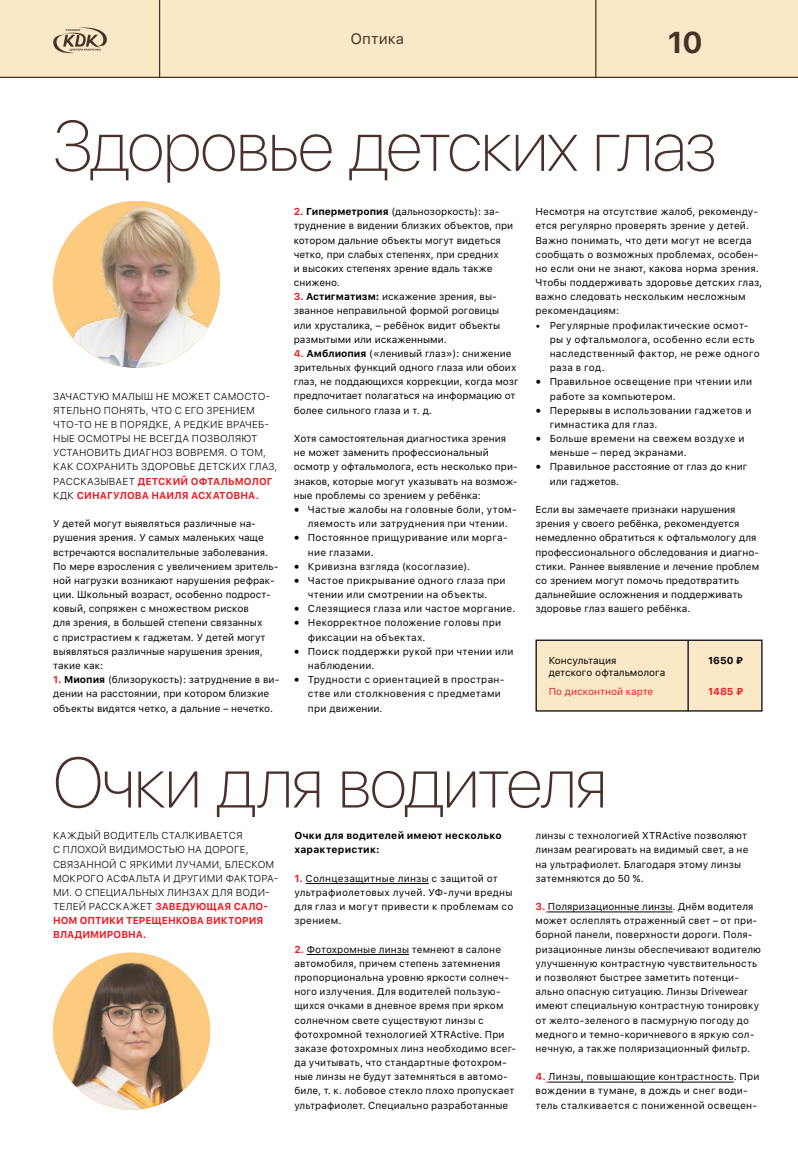
<style>
.page{position:relative;width:798px;height:1170px;background:#fff}
.page>*{position:absolute;margin:0;border:0;box-sizing:border-box;transform-origin:0 0}
.t1{font:100 70.88px "SF Pro Display";letter-spacing:-.02em;color:#493028}
.t2{font:700 30px "SF Pro Display";color:#493028}
.t3{font:15px "SF Pro Text";color:#493028}
.t4{font:10px/14.1px "SF Pro Text";letter-spacing:.01em;color:#000}
.t5{font:300 10px/14.1px "SF Pro Text";letter-spacing:.01em;color:#000}
.t6{font:700 10px/14.1px "SF Pro Text";letter-spacing:.025em;color:#000}
.t7{font:10px "SF Pro Text";color:#ed1d24}
.t8{font:700 10px "SF Pro Text";color:#ed1d24}
.s1{font-weight:700;color:#ed1d24}
.s2{font-weight:700}
.s3{font-family:"Minion Pro";font-size:15px}
</style>
<div class="page">
<hr style="left:797px;top:0;width:1px;height:78px;background:#fbe8c7">
<div style="left:0;top:0;width:797px;height:78px;background:#fbe8c7"></div>
<hr style="left:159px;top:0;width:1px;height:77px;background:#493028">
<hr style="left:0;top:77px;width:797px;height:1px;background:#493028">
<hr style="left:595px;top:0;width:1px;height:77px;background:#493028">
<img style="left:53px;top:207px;width:167px;height:161px">
<svg style="left:53px;top:201px;width:167px;height:167px;background:#d9b993"></svg>
<hr style="left:305px;top:883px;width:123px;height:1px;background:#000">
<hr style="left:306px;top:954px;width:103px;height:1px;background:#000">
<hr style="left:547px;top:911px;width:125px;height:1px;background:#000">
<hr style="left:548px;top:1081px;width:185px;height:1px;background:#000">
<div style="left:535px;top:639px;width:227px;height:72px;background:#fbe8c7;border:1px solid #000"></div>
<hr style="left:687px;top:640px;width:1px;height:71px;background:#000">
<img style="left:53px;top:972px;width:157px;height:137px">
<img style="left:53px;top:952px;width:157px;height:157px;border-radius:50%">
<svg style="left:53px;top:27px;width:54px;height:27px"></svg>
<h3 class="t3" style="left:350px;top:28px;width:55px">Оптика</h3>
<h2 class="t2" style="left:668px;top:25px;width:35px">10</h2>
<h1 class="t1" style="left:53px;top:97px;width:664px">Здоровье детских глаз</h1>
<p class="t5" style="left:53px;top:389px;width:226px">ЗАЧАСТУЮ МАЛЫШ НЕ МОЖЕТ САМОСТО-ЯТЕЛЬНО ПОНЯТЬ, ЧТО С ЕГО ЗРЕНИЕМ ЧТО-ТО НЕ В ПОРЯДКЕ, А РЕДКИЕ ВРАЧЕБ-НЫЕ ОСМОТРЫ НЕ ВСЕГДА ПОЗВОЛЯЮТ УСТАНОВИТЬ ДИАГНОЗ ВОВРЕМЯ. О ТОМ, КАК СОХРАНИТЬ ЗДОРОВЬЕ ДЕТСКИХ ГЛАЗ, РАССКАЗЫВАЕТ <span class="s1">ДЕТСКИЙ ОФТАЛЬМОЛОГ </span>КДК <span class="s1">СИНАГУЛОВА НАИЛЯ АСХАТОВНА.</span></p>
<p class="t4" style="left:53px;top:517px;width:227px">У детей могут выявляться различные на&shy;рушения зрения. У самых маленьких чаще встречаются воспалительные заболевания.<br>По мере взросления с увеличением зритель&shy;ной нагрузки возникают нарушения рефрак&shy;ции. Школьный возраст, особенно подрост&shy;ковый, сопряжен с множеством рисков<br>для зрения, в большей степени связанных<br>с пристрастием к гаджетам. У детей могут выявляться различные нарушения зрения, такие как:</p>
<p class="t4" style="left:53px;top:673px;width:227px"><span class="s1">1.</span> <span class="s2">Миопия</span> (близорукость): затруднение в ви&shy;дении на расстоянии, при котором близкие объекты видятся четко, а дальние – нечетко.</p>
<p class="t4" style="left:293px;top:205px;width:221px"><span class="s1">2.</span> <span class="s2">Гиперметропия</span> (дальнозоркость): за&shy;труднение в видении близких объектов, при котором дальние объекты могут видеться четко, при слабых степенях, при средних<br>и высоких степенях зрение вдаль также снижено.</p>
<p class="t4" style="left:293px;top:290px;width:208px"><span class="s1">3.</span> <span class="s2">Астигматизм:</span> искажение зрения, вы&shy;званное неправильной формой роговицы или хрусталика, – ребёнок видит объекты размытыми или искаженными.</p>
<p class="t4" style="left:293px;top:346px;width:226px"><span class="s1">4.</span> <span class="s2">Амблиопия</span> («ленивый глаз»): снижение зрительных функций одного глаза или обоих глаз, не поддающихся коррекции, когда мозг предпочитает полагаться на информацию от более сильного глаза и т. д.</p>
<p class="t4" style="left:293px;top:432px;width:225px">Хотя самостоятельная диагностика зрения не может заменить профессиональный осмотр у офтальмолога, есть несколько при&shy;знаков, которые могут указывать на возмож&shy;ные проблемы со зрением у ребёнка:</p>
<p class="t4" style="left:294px;top:502px;width:224px;text-align:center"><span class="s3">•</span> Частые жалобы на головные боли, утом&shy;ляемость или затруднения при чтении.</p>
<p class="t4" style="left:308px;top:531px;width:201px;text-indent:-14px"><span class="s3">•</span> Постоянное прищуривание или морга&shy;ние глазами.</p>
<p class="t4" style="left:294px;top:559px;width:178px"><span class="s3">•</span> Кривизна взгляда (косоглазие).</p>
<p class="t4" style="left:294px;top:573px;width:213px;text-align:center"><span class="s3">•</span> Частое прикрывание одного глаза при чтении или смотрении на объекты.</p>
<p class="t4" style="left:294px;top:602px;width:223px"><span class="s3">•</span> Слезящиеся глаза или частое моргание.</p>
<p class="t4" style="left:308px;top:616px;width:195px;text-indent:-14px"><span class="s3">•</span> Некорректное положение головы при фиксации на объектах.</p>
<p class="t4" style="left:308px;top:644px;width:207px;text-indent:-14px"><span class="s3">•</span> Поиск поддержки рукой при чтении или наблюдении.</p>
<p class="t4" style="left:308px;top:673px;width:198px;text-indent:-14px"><span class="s3">•</span> Трудности с ориентацией в простран&shy;стве или столкновения с предметами при движении.</p>
<p class="t4" style="left:535px;top:205px;width:228px">Несмотря на отсутствие жалоб, рекоменду&shy;ется регулярно проверять зрение у детей.<br>Важно понимать, что дети могут не всегда сообщать о возможных проблемах, особен&shy;но если они не знают, какова норма зрения.<br>Чтобы поддерживать здоровье детских глаз, важно следовать нескольким несложным рекомендациям:</p>
<p class="t4" style="left:549px;top:318px;width:212px;text-indent:-14px">• Регулярные профилактические осмот&shy;ры у офтальмолога, особенно если есть наследственный фактор, не реже одного раза в год.</p>
<p class="t4" style="left:549px;top:375px;width:204px;text-indent:-14px"><span class="s3">•</span> Правильное освещение при чтении или работе за компьютером.</p>
<p class="t4" style="left:549px;top:403px;width:203px;text-indent:-14px"><span class="s3">•</span> Перерывы в использовании гаджетов и гимнастика для глаз.</p>
<p class="t4" style="left:549px;top:432px;width:196px;text-indent:-14px"><span class="s3">•</span> Больше времени на свежем воздухе и меньше – перед экранами.</p>
<p class="t4" style="left:549px;top:460px;width:199px;text-indent:-14px"><span class="s3">•</span> Правильное расстояние от глаз до книг или гаджетов.</p>
<p class="t4" style="left:535px;top:502px;width:225px">Если вы замечаете признаки нарушения зрения у своего ребёнка, рекомендуется немедленно обратиться к офтальмологу для профессионального обследования и диагно&shy;стики. Раннее выявление и лечение проблем со зрением могут помочь предотвратить дальнейшие осложнения и поддерживать здоровье глаз вашего ребёнка.</p>
<p class="t4" style="left:548px;top:654px;width:118px;line-height:12px">Консультация<br>детского офтальмолога</p>
<p class="t7" style="left:548px;top:684px;width:106px">По дисконтной карте</p>
<p class="t6" style="left:707px;top:653px;width:37px">1650 ₽</p>
<p class="t8" style="left:707px;top:685px;width:37px">1485 ₽</p>
<h1 class="t1" style="left:53px;top:733px;width:555px">Очки для водителя</h1>
<p class="t6" style="left:294px;top:828px;width:209px">Очки для водителей имеют несколько характеристик:</p>
<p class="t4" style="left:294px;top:871px;width:220px"><span class="s1">1.</span> Солнцезащитные линзы с защитой от ультрафиолетовых лучей. УФ-лучи вредны для глаз и могут привести к проблемам со зрением.</p>
<p class="t4" style="left:294px;top:942px;width:223px"><span class="s1">2.</span> Фотохромные линзы темнеют в салоне автомобиля, причем степень затемнения пропорциональна уровню яркости солнеч&shy;ного излучения. Для водителей пользую&shy;щихся очками в дневное время при ярком солнечном свете существуют линзы с фотохромной технологией XTRActive. При заказе фотохромных линз необходимо всег&shy;да учитывать, что стандартные фотохром&shy;ные линзы не будут затемняться в автомо&shy;биле, т. к. лобовое стекло плохо пропускает ультрафиолет. Специально разработанные</p>
<p class="t5" style="left:53px;top:828px;width:227px">КАЖДЫЙ ВОДИТЕЛЬ СТАЛКИВАЕТСЯ<br>С ПЛОХОЙ ВИДИМОСТЬЮ НА ДОРОГЕ,<br>СВЯЗАННОЙ С ЯРКИМИ ЛУЧАМИ, БЛЕСКОМ<br>МОКРОГО АСФАЛЬТА И ДРУГИМИ ФАКТОРА-<br>МИ. О СПЕЦИАЛЬНЫХ ЛИНЗАХ ДЛЯ ВОДИ-<br>ТЕЛЕЙ РАССКАЖЕТ <span class="s1">ЗАВЕДУЮЩАЯ САЛО-<br>НОМ ОПТИКИ ТЕРЕЩЕНКОВА ВИКТОРИЯ<br>ВЛАДИМИРОВНА.</span></p>
<p class="t4" style="left:535px;top:828px;width:214px">линзы с технологией XTRActive позволяют линзам реагировать на видимый свет, а не на ультрафиолет. Благодаря этому линзы затемняются до 50 %.</p>
<p class="t4" style="left:535px;top:899px;width:227px"><span class="s1">3.</span> Поляризационные линзы. Днём водителя может ослеплять отраженный свет – от при&shy;борной панели, поверхности дороги. Поля&shy;ризационные линзы обеспечивают водителю улучшенную контрастную чувствительность и позволяют быстрее заметить потенци&shy;ально опасную ситуацию. Линзы Drivewear имеют специальную контрастную тонировку от желто-зеленого в пасмурную погоду до медного и темно-коричневого в яркую сол&shy;нечную, а также поляризационный фильтр.</p>
<p class="t4" style="left:535px;top:1069px;width:225px"><span class="s1">4.</span> Линзы, повышающие контрастность. При вождении в тумане, в дождь и снег води&shy;тель сталкивается с пониженной освещен-</p>
</div>
